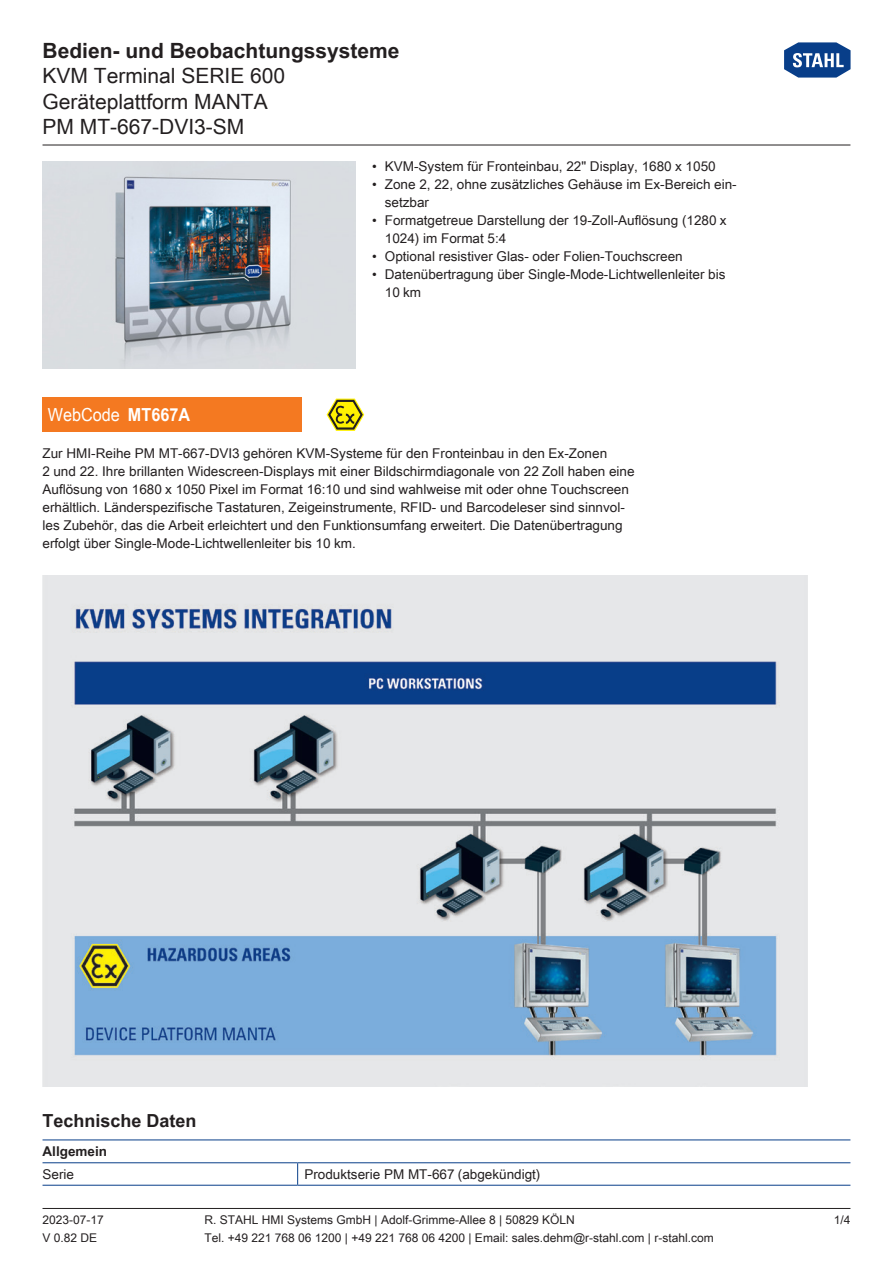
<style>
.page{position:relative;width:893px;height:1263px;background:#fff}
.page>*{position:absolute;margin:0;border:0;box-sizing:border-box;transform-origin:0 0}
.t1{font:21px/25.5px "Arial Unicode MS";color:#231f20}
.t2{font:700 21px "Arial Unicode MS";color:#231f20}
.Table_Header_Technic{font:700 18px "Arial Unicode MS";color:#231f20}
.WebCode{font:18px "Arial Unicode MS";color:#fff;scale:.9 1}
._00_Basic_ParaStyle{font:13.5px/18px "Arial Unicode MS";color:#231f20}
.TabBodyLeft{font:13.5px "Arial Unicode MS";color:#231f20}
.TabHeader1stColumn{font:700 13.5px "Arial Unicode MS";color:#231f20}
.TabBody1stColumn{font:13.5px "Arial Unicode MS";color:#231f20}
.t3{font:12px "Arial Unicode MS";color:#231f20}
.s1{font-weight:700}
</style>
<div class="page">
<hr style="left:43px;top:1208px;width:807px;height:1px;background:#231f20">
<hr style="left:43px;top:145px;width:807px;height:1px;background:#231f20">
<svg style="left:784px;top:42px;width:67px;height:36px"></svg>
<img style="left:43px;top:576px;width:765px;height:510px">
<hr style="left:43px;top:1139px;width:807px;height:1px;background:#083e89">
<img style="left:43px;top:162px;width:312px;height:207px">
<hr style="left:43px;top:1162px;width:255px;height:1px;background:#083e89">
<hr style="left:298px;top:1162px;width:552px;height:1px;background:#083e89">
<svg style="left:297px;top:1163px;width:1px;height:22px"></svg>
<hr style="left:43px;top:1185px;width:255px;height:1px;background:#083e89">
<hr style="left:298px;top:1185px;width:552px;height:1px;background:#083e89">
<div style="left:43px;top:398px;width:259px;height:34px;background:#f47921"></div>
<svg style="left:327px;top:399px;width:37px;height:32px"></svg>
<h1 class="t2" style="left:43px;top:35px;width:359px">Bedien- und Beobachtungssysteme</h1>
<h1 class="t1" style="left:43px;top:62px;width:244px">KVM Terminal SERIE 600<br>Geräteplattform MANTA<br>PM MT-667-DVI3-SM</h1>
<p class="WebCode" style="left:48px;top:402px;width:160px">WebCode <span class="s1">MT667A</span></p>
<p class="_00_Basic_ParaStyle" style="left:372px;top:157px;width:345px">• KVM-System für Fronteinbau, 22" Display, 1680 x 1050</p>
<p class="_00_Basic_ParaStyle" style="left:385px;top:175px;width:353px;text-indent:-13px">• Zone 2, 22, ohne zusätzliches Gehäuse im Ex-Bereich ein&shy;setzbar</p>
<p class="_00_Basic_ParaStyle" style="left:385px;top:211px;width:343px;text-indent:-13px">• Formatgetreue Darstellung der 19-Zoll-Auflösung (1280 x<br>1024) im Format 5:4</p>
<p class="_00_Basic_ParaStyle" style="left:372px;top:247px;width:312px">• Optional resistiver Glas- oder Folien-Touchscreen</p>
<p class="_00_Basic_ParaStyle" style="left:385px;top:265px;width:342px;text-indent:-13px">• Datenübertragung über Single-Mode-Lichtwellenleiter bis<br>10 km</p>
<p class="_00_Basic_ParaStyle" style="left:43px;top:444px;width:594px">Zur HMI-Reihe PM MT-667-DVI3 gehören KVM-Systeme für den Fronteinbau in den Ex-Zonen<br>2 und 22. Ihre brillanten Widescreen-Displays mit einer Bildschirmdiagonale von 22 Zoll haben eine Auflösung von 1680 x 1050 Pixel im Format 16:10 und sind wahlweise mit oder ohne Touchscreen erhältlich. Länderspezifische Tastaturen, Zeigeinstrumente, RFID- und Barcodeleser sind sinnvol&shy;les Zubehör, das die Arbeit erleichtert und den Funktionsumfang erweitert. Die Datenübertragung erfolgt über Single-Mode-Lichtwellenleiter bis 10 km.</p>
<p class="Table_Header_Technic" style="left:43px;top:1107px;width:156px">Technische Daten</p>
<p class="TabHeader1stColumn" style="left:43px;top:1142px;width:66px">Allgemein</p>
<p class="TabBody1stColumn" style="left:43px;top:1164px;width:33px">Serie</p>
<p class="TabBodyLeft" style="left:304px;top:1164px;width:237px">Produktserie PM MT-667 (abgekündigt)</p>
<p class="t3" style="left:43px;top:1211px;width:63px">2023-07-17</p>
<p class="t3" style="left:205px;top:1211px;width:372px">R. STAHL HMI Systems GmbH | Adolf-Grimme-Allee 8 | 50829 KÖLN</p>
<p class="t3" style="left:834px;top:1211px;width:18px">1/4</p>
<p class="t3" style="left:43px;top:1229px;width:56px">V 0.82 DE</p>
<p class="t3" style="left:205px;top:1229px;width:511px">Tel. +49 221 768 06 1200 | +49 221 768 06 4200 | Email: sales.dehm@r-stahl.com | r-stahl.com</p>
</div>
